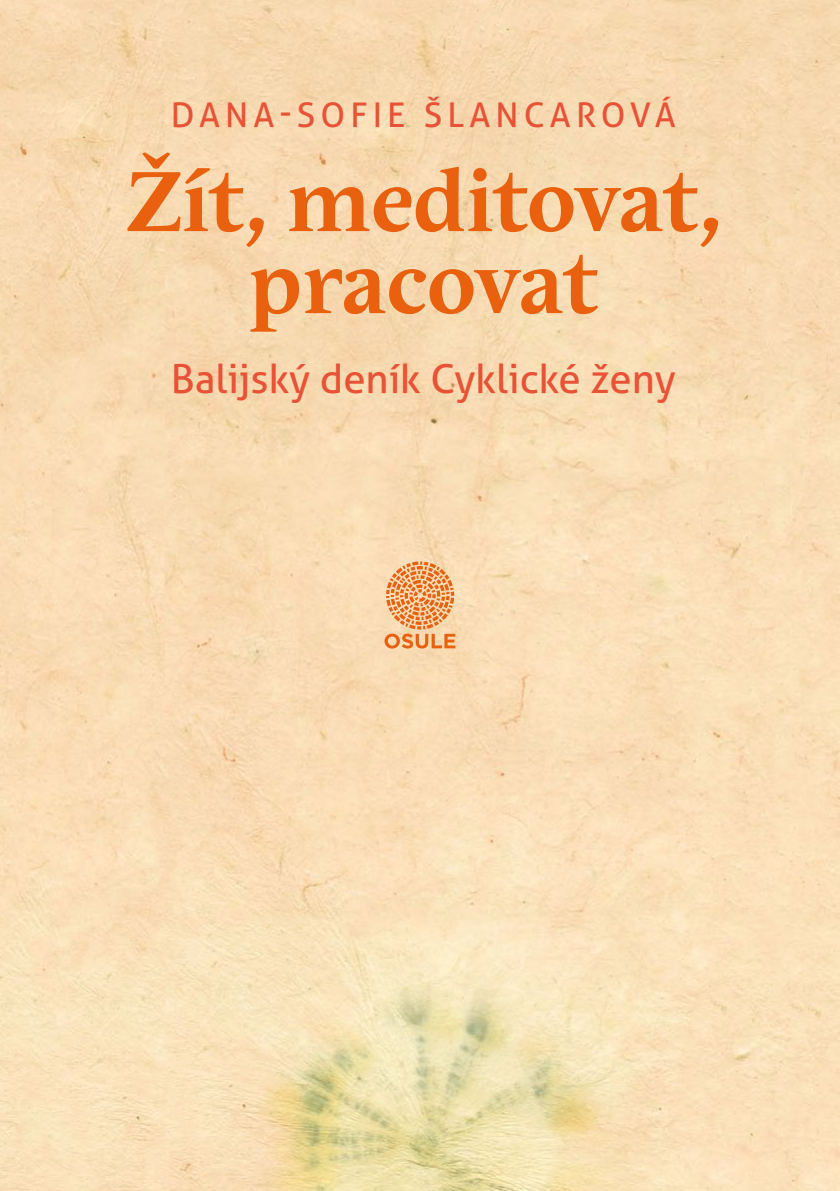
<style>
.page{position:relative;width:840px;height:1191px;background:#fff}
.page>*{position:absolute;margin:0;border:0;box-sizing:border-box;transform-origin:0 0}
.t1{font:700 84px/82px "Andulka Text Pro";color:#e9600f;text-align:center}
.t2{font:40px "Aller";color:#e85236}
.t3{font:34px "Aller";letter-spacing:.15em;color:#e85236}
</style>
<div class="page">
<img style="left:0;top:0;width:839px;height:1191px">
<svg style="left:384px;top:561px;width:71px;height:87px;background:#f3ad77"></svg>
<p class="t3" style="left:171px;top:94px;width:506px">DANA-SOFIE ŠLANCAROVÁ</p>
<p class="t1" style="left:126px;top:160px;width:595px">Žít, meditovat, pracovat</p>
<p class="t2" style="left:171px;top:355px;width:506px">Balijský deník Cyklické ženy</p>
</div>
